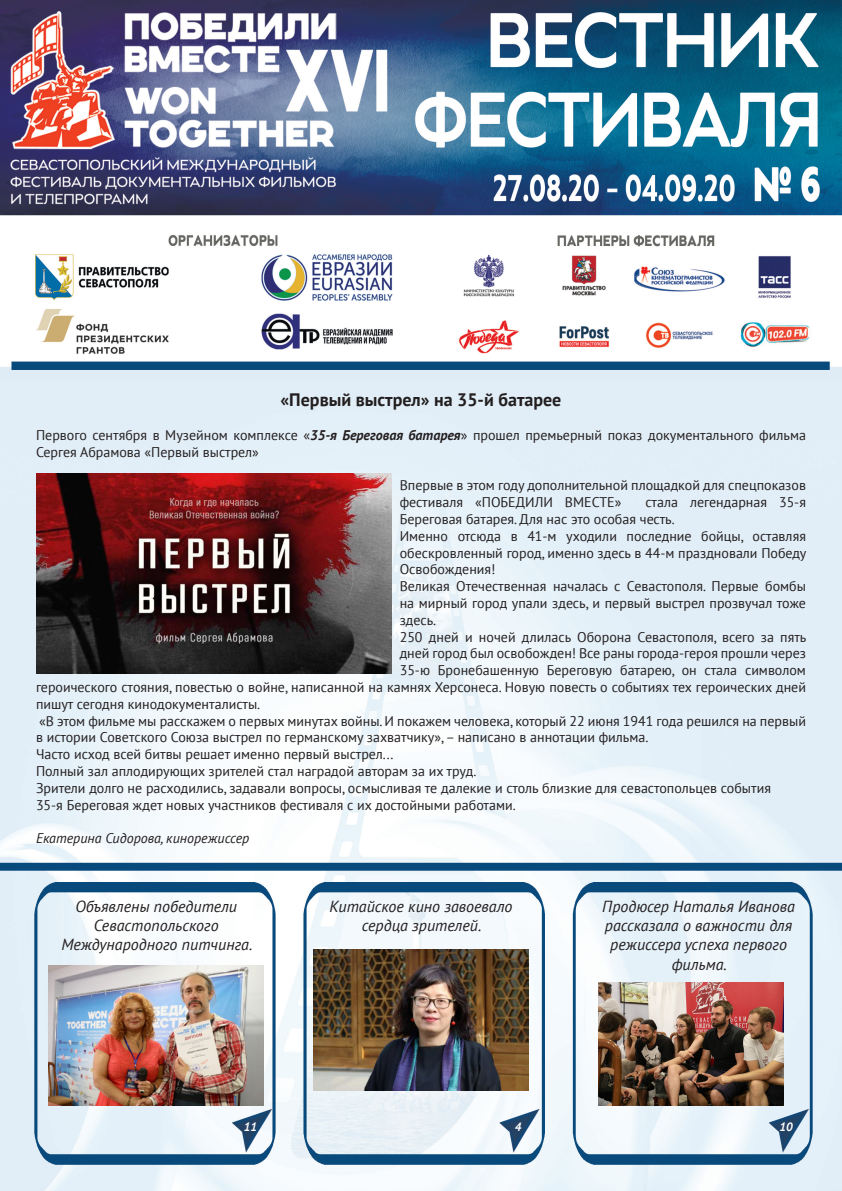
<style>
.page{position:relative;width:842px;height:1191px;background:#fff}
.page>*{position:absolute;margin:0;border:0;box-sizing:border-box;transform-origin:0 0}
.t1{font:700 18px "PT Sans";color:#231f20}
.t2{font:italic 16px/19.2px "PT Sans";color:#231f20;text-align:center}
.t3{font:14px/16.8px "PT Sans";color:#231f20}
.t4{font:italic 14px "PT Sans";color:#231f20}
.t5{font:italic 700 12px "PT Sans";color:#fff}
.s1{font-weight:700;font-style:italic}
</style>
<div class="page">
<img style="left:0;top:0;width:842px;height:1191px">
<img style="left:36px;top:473px;width:355px;height:200px">
<img style="left:49px;top:965px;width:215px;height:141px">
<img style="left:314px;top:950px;width:214px;height:140px">
<img style="left:598px;top:982px;width:185px;height:124px">
<p class="t1" style="left:281px;top:388px;width:282px">«Первый выстрел» на 35-й батарее</p>
<p class="t3" style="left:36px;top:426px;width:771px">Первого сентября в Музейном комплексе «<span class="s1">35-я Береговая батарея</span>» прошел премьерный показ документального фильма<br>Сергея Абрамова «Первый выстрел»</p>
<p class="t3" style="left:400px;top:477px;width:408px">Впервые в этом году дополнительной площадкой для спецпоказов фестиваля «ПОБЕДИЛИ ВМЕСТЕ»</p>
<p class="t3" style="left:400px;top:493px;width:408px;text-indent:246px">стала легендарная 35-я<br>Береговая батарея. Для нас это особая честь.</p>
<p class="t3" style="left:400px;top:527px;width:408px;text-align:justify">Именно отсюда в 41-м уходили последние бойцы, оставляя обескровленный город, именно здесь в 44-м праздновали Победу Освобождения!</p>
<p class="t3" style="left:400px;top:577px;width:408px;text-align:justify">Великая Отечественная началась с Севастополя. Первые бомбы на мирный город упали здесь, и первый выстрел прозвучал тоже здесь.</p>
<p class="t3" style="left:400px;top:628px;width:408px">250 дней и ночей длилась Оборона Севастополя, всего за пять</p>
<p class="t3" style="left:400px;top:645px;width:408px">дней город был освобожден! Все раны города-героя прошли через</p>
<p class="t3" style="left:400px;top:661px;width:408px">35-ю Бронебашенную Береговую батарею, он стала символом</p>
<p class="t3" style="left:36px;top:678px;width:771px">героического стояния, повестью о войне, написанной на камнях Херсонеса. Новую повесть о событиях тех героических дней</p>
<p class="t3" style="left:36px;top:695px;width:226px">пишут сегодня кинодокументалисты.</p>
<p class="t3" style="left:36px;top:712px;width:771px">«В этом фильме мы расскажем о первых минутах войны. И покажем человека, который 22 июня 1941 года решился на первый в истории Советского Союза выстрел по германскому захватчику», – написано в аннотации фильма.</p>
<p class="t3" style="left:36px;top:745px;width:359px">Часто исход всей битвы решает именно первый выстрел...</p>
<p class="t3" style="left:36px;top:762px;width:442px">Полный зал аплодирующих зрителей стал наградой авторам за их труд.</p>
<p class="t3" style="left:36px;top:779px;width:736px">Зрители долго не расходились, задавали вопросы, осмысливая те далекие и столь близкие для севастопольцев события</p>
<p class="t3" style="left:36px;top:796px;width:481px">35-я Береговая ждет новых участников фестиваля с их достойными работами.</p>
<p class="t4" style="left:36px;top:829px;width:215px">Екатерина Сидорова, кинорежиссер</p>
<p class="t2" style="left:61px;top:896px;width:192px">Объявлены победители<br>Севастопольского<br>Международного питчинга.</p>
<p class="t2" style="left:329px;top:896px;width:185px">Китайское кино завоевало сердца зрителей.</p>
<p class="t2" style="left:602px;top:896px;width:194px">Продюсер Наталья Иванова рассказала о важности для режиссера успеха первого фильма.</p>
<p class="t5" style="left:244px;top:1118px;width:15px">11</p>
<p class="t5" style="left:515px;top:1119px;width:8px">4</p>
<p class="t5" style="left:780px;top:1118px;width:15px">10</p>
</div>
